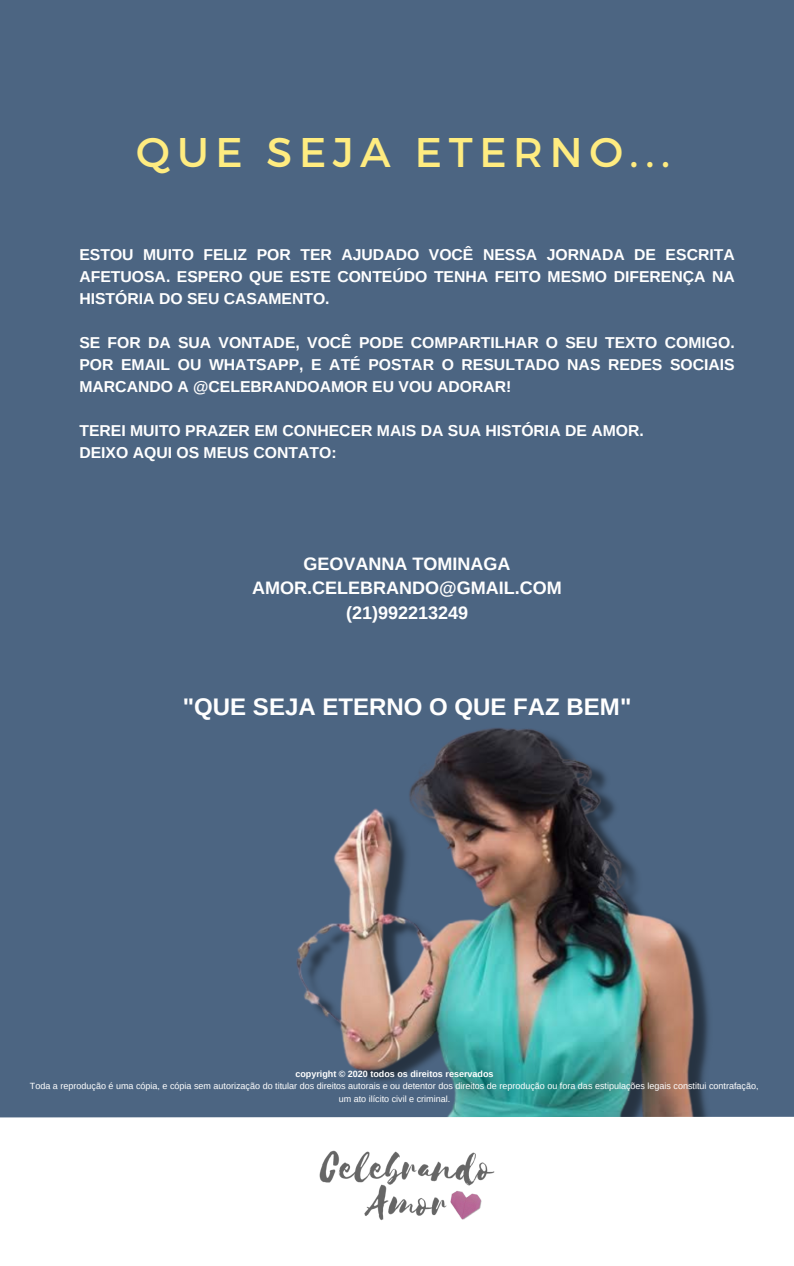
<style>
.page{position:relative;width:794px;height:1266px;background:#fff}
.page>*{position:absolute;margin:0;border:0;box-sizing:border-box;transform-origin:0 0}
.t1{font:41.47px "Montserrat";letter-spacing:.16em;color:#ffec80}
.t2{font:700 24px "Arimo";color:#fff}
.t3{font:700 18px "Arimo";color:#fff}
.t4{font:700 15.75px/21.9px "Arimo";color:#fff;text-align:justify}
.t5{font:9px/12.4px "Arimo";color:#fff;text-align:center}
.t6{font:700 9px "Arimo";color:#fff}
</style>
<div class="page">
<div style="left:0;top:0;width:793px;height:1266px;background:#4c6582"></div>
<img style="left:296px;top:728px;width:413px;height:388px">
<div style="left:0;top:1116px;width:793px;height:150px;background:#fff"></div>
<img style="left:307px;top:1087px;width:200px;height:179px">
<p class="t1" style="left:136px;top:125px;width:535px">QUE SEJA ETERNO...</p>
<p class="t4" style="left:79px;top:244px;width:656px">ESTOU MUITO FELIZ POR TER AJUDADO VOCÊ NESSA JORNADA DE ESCRITA AFETUOSA. ESPERO QUE ESTE CONTEÚDO TENHA FEITO MESMO DIFERENÇA NA HISTÓRIA DO SEU CASAMENTO.</p>
<p class="t4" style="left:79px;top:331px;width:656px">SE FOR DA SUA VONTADE, VOCÊ PODE COMPARTILHAR O SEU TEXTO COMIGO.<br>POR EMAIL OU WHATSAPP, E ATÉ POSTAR O RESULTADO NAS REDES SOCIAIS MARCANDO A @CELEBRANDOAMOR EU VOU ADORAR!</p>
<p class="t4" style="left:79px;top:419px;width:565px">TEREI MUITO PRAZER EM CONHECER MAIS DA SUA HISTÓRIA DE AMOR.</p>
<p class="t4" style="left:79px;top:441px;width:258px">DEIXO AQUI OS MEUS CONTATO:</p>
<p class="t3" style="left:303px;top:553px;width:208px">GEOVANNA TOMINAGA</p>
<p class="t3" style="left:252px;top:578px;width:311px">AMOR.CELEBRANDO@GMAIL.COM</p>
<p class="t3" style="left:346px;top:603px;width:124px">(21)992213249</p>
<p class="t2" style="left:183px;top:693px;width:450px">"QUE SEJA ETERNO O QUE FAZ BEM"</p>
<p class="t6" style="left:295px;top:1068px;width:200px">copyright © 2020 todos os direitos reservados</p>
<p class="t5" style="left:30px;top:1080px;width:729px">Toda a reprodução é uma cópia, e cópia sem autorização do titular dos direitos autorais e ou detentor dos direitos de reprodução ou fora das estipulações legais constitui contrafação, um ato ilícito civil e criminal.</p>
</div>
